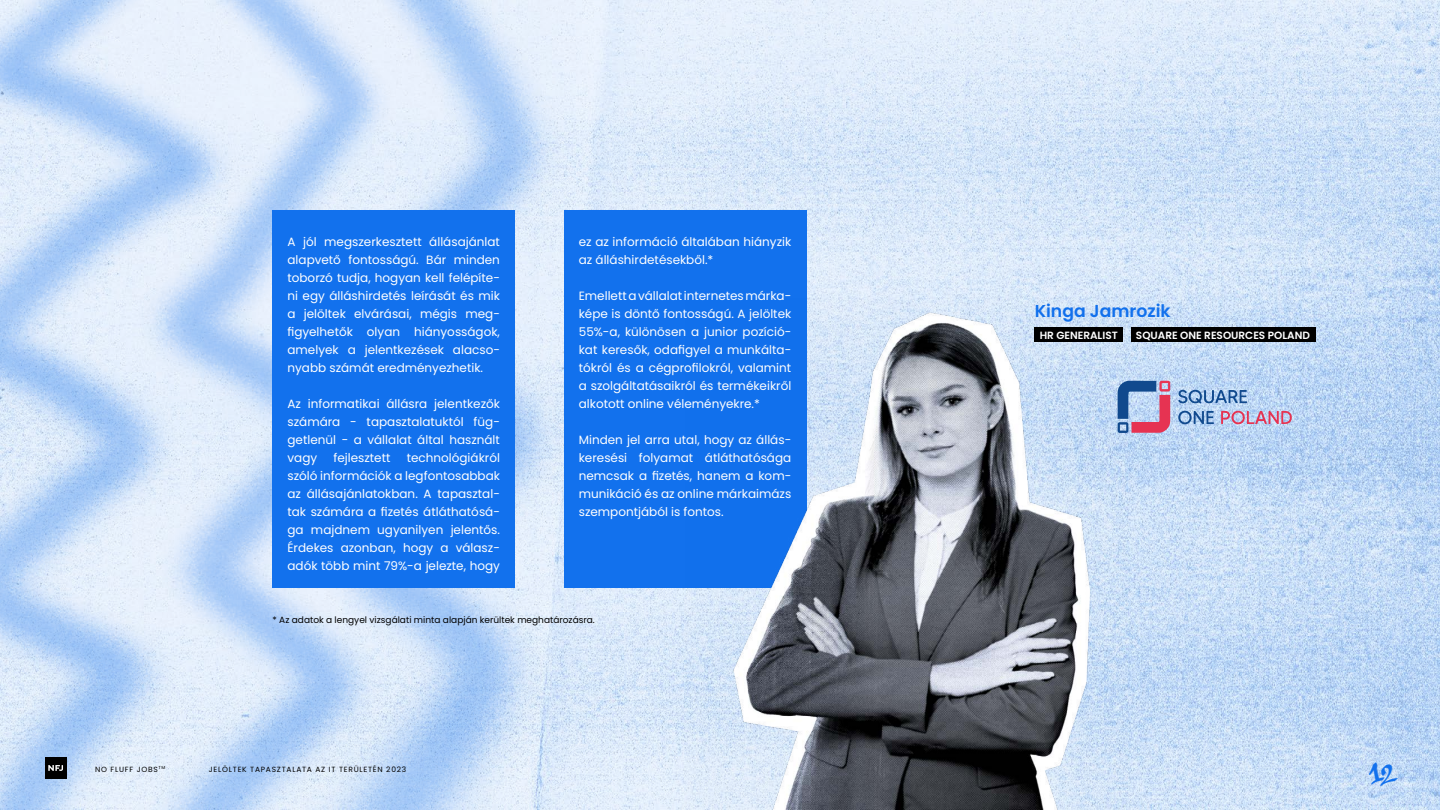
<style>
.page{position:relative;width:1440px;height:810px;background:#fff}
.page>*{position:absolute;margin:0;border:0;box-sizing:border-box;transform-origin:0 0}
.t1{font:35.25px "Subway New York SC";color:#1271ed}
.t2{font:600 17.25px "Poppins";color:#1271ed}
.t3{font:12px/18px "Poppins";color:#fff;text-align:justify}
.t4{font:600 10.5px "Poppins";color:#fff}
.t5{font:9px "Poppins";color:#000}
.t6{font:7.5px "Poppins";letter-spacing:.1em;color:#000}
.t7{font:4.35px "Poppins";color:#000}
</style>
<div class="page">
<img style="left:580px;top:0;width:860px;height:810px">
<img style="left:0;top:0;width:580px;height:810px">
<div style="left:1131px;top:328px;width:184px;height:14px;background:#000"></div>
<div style="left:272px;top:210px;width:243px;height:378px;background:#1271ed"></div>
<div style="left:564px;top:210px;width:242px;height:378px;background:#1271ed"></div>
<svg style="left:1129px;top:381px;width:41px;height:52px;background:#b48bae"></svg>
<svg style="left:1177px;top:389px;width:115px;height:35px;background:#a7b3d6"></svg>
<img style="left:685px;top:299px;width:444px;height:511px">
<div style="left:45px;top:757px;width:21px;height:22px;background:#000"></div>
<svg style="left:48px;top:765px;width:15px;height:6px"></svg>
<p class="t3" style="left:288px;top:233px;width:214px">A jól megszerkesztett állásajánlat alapvető fontosságú. Bár minden toborzó tudja, hogyan kell felépíte&shy;ni egy álláshirdetés leírását és mik a jelöltek elvárásai, mégis meg&shy;figyelhetők olyan hiányosságok, amelyek a jelentkezések alacso&shy;nyabb számát eredményezhetik.</p>
<p class="t3" style="left:288px;top:395px;width:214px">Az informatikai állásra jelentkezők számára - tapasztalatuktól füg&shy;getlenül - a vállalat által használt vagy</p>
<p class="t3" style="left:288px;top:449px;width:214px;text-indent:119px">technológiákról szóló információk a legfontosabbak az állásajánlatokban. A tapasztal&shy;tak számára a fizetés átláthatósá&shy;ga majdnem ugyanilyen jelentős.<br>Érdekes azonban, hogy a válasz&shy;adók több mint 79%-a jelezte, hogy</p>
<p class="t3" style="left:333px;top:449px;width:59px">fejlesztett</p>
<p class="t3" style="left:579px;top:233px;width:214px">ez az információ általában hiányzik az álláshirdetésekből.*</p>
<p class="t3" style="left:579px;top:287px;width:214px">Emellett a vállalat internetes márka&shy;képe is döntő fontosságú. A jelöltek 55%-a, különösen a junior pozíció&shy;kat keresők, odafigyel a munkálta&shy;tókról és a cégprofilokról, valamint a szolgáltatásaikról és termékeikről alkotott online véleményekre.*</p>
<p class="t3" style="left:579px;top:431px;width:214px">Minden jel arra utal, hogy az állás&shy;keresési folyamat átláthatósága nemcsak a fizetés, hanem a kom&shy;munikáció és az online márkaimázs szempontjából is fontos.</p>
<p class="t5" style="left:272px;top:615px;width:324px">* Az adatok a lengyel vizsgálati minta alapján kerültek meghatározásra.</p>
<p class="t6" style="left:95px;top:765px;width:64px">NO FLUFF JOBS</p>
<p class="t6" style="left:209px;top:765px;width:199px">JELÖLTEK TAPASZTALATA AZ IT TERÜLETÉN 2023</p>
<p class="t7" style="left:159px;top:765px;width:8px">TM</p>
<h2 class="t2" style="left:1035px;top:301px;width:137px">Kinga Jamrozik</h2>
<p class="t4" style="left:1040px;top:329px;width:80px">HR GENERALIST</p>
<p class="t4" style="left:1136px;top:329px;width:176px">SQUARE ONE RESOURCES POLAND</p>
<h1 class="t1" style="left:1371px;top:752px;width:25px">12</h1>
</div>
